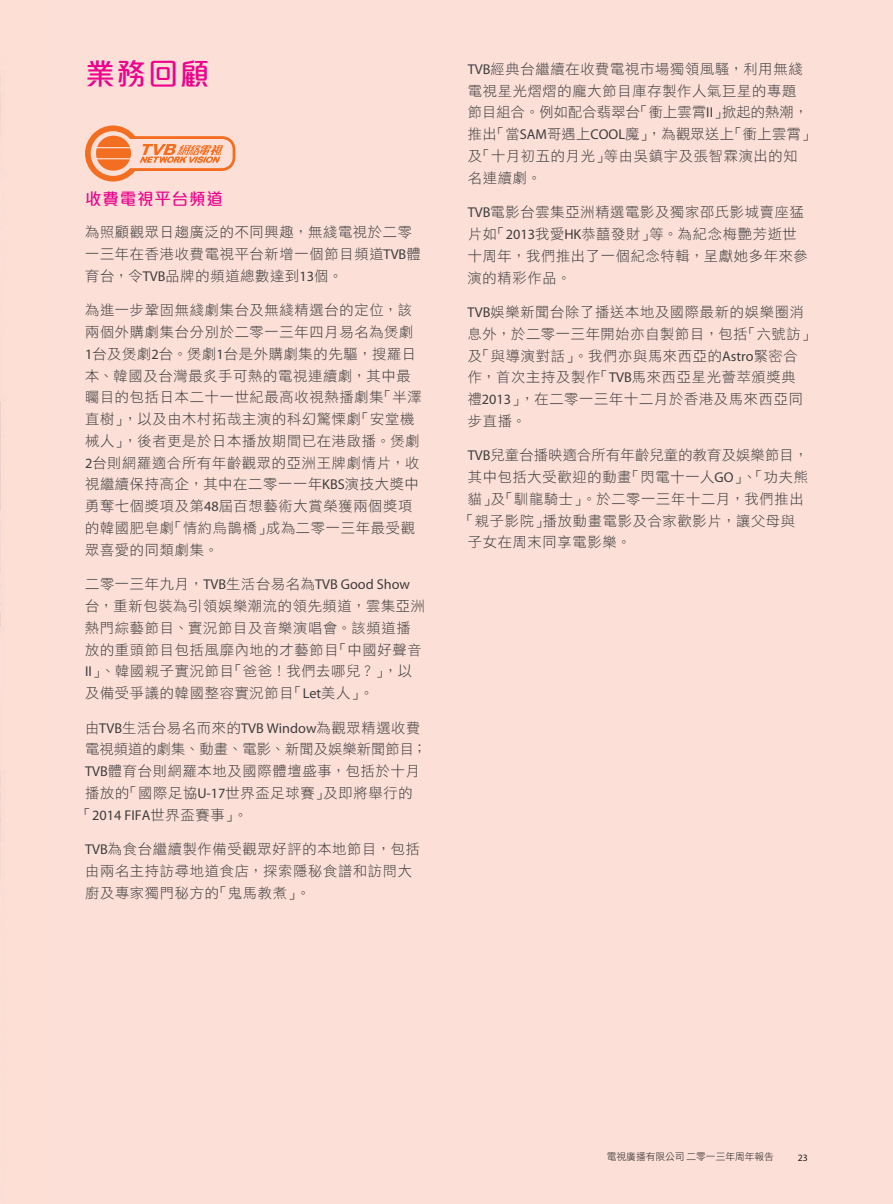
<style>
.page{position:relative;width:893px;height:1204px;background:#fff}
.page>*{position:absolute;margin:0;border:0;box-sizing:border-box;transform-origin:0 0}
.t1{font:500 30px "M Elle HK";color:#ed028c}
.t2{font:500 16.5px "M Elle HK";letter-spacing:.05em;color:#ed028c}
.t3{font:14.25px/21.8px "DF Hei Std W3";letter-spacing:.05em;color:#3e3e3f}
.t4{font:14.25px "DF Hei Std W3";letter-spacing:.015em;color:#3e3e3f}
.t5{font:14.25px "DF Hei Std W3";letter-spacing:.005em;color:#3e3e3f}
.t6{font:9.75px "DF Hei Std W3";letter-spacing:-.005em;color:#231f20}
.t7{font:9.75px "Myriad Pro";color:#231f20}
.s1{font-family:"Myriad Pro"}
</style>
<div class="page">
<svg style="left:85px;top:125px;width:150px;height:56px;background:#f8b898"></svg>
<h1 class="t1" style="left:85px;top:53px;width:126px">業務回顧</h1>
<p class="t2" style="left:85px;top:187px;width:139px">收費電視平台頻道</p>
<p class="t3" style="left:85px;top:221px;width:337px">為照顧觀眾日趨廣泛的不同興趣，無綫電視於二零一三年在香港收費電視平台新增一個節目頻道<span class="s1">TVB</span>體育台，令<span class="s1">TVB</span>品牌的頻道總數達到<span class="s1">13</span>個。</p>
<p class="t3" style="left:85px;top:299px;width:338px">為進一步鞏固無綫劇集台及無綫精選台的定位，該兩個外購劇集台分別於二零一三年四月易名為煲劇<br><span class="s1">1</span>台及煲劇<span class="s1">2</span>台。煲劇<span class="s1">1</span>台是外購劇集的先驅，搜羅日本、韓國及台灣最炙手可熱的電視連續劇，其中最矚目的包括日本二十一世紀最高收視熱播劇集「半澤直樹」，以及由木村拓哉主演的科幻驚慄劇「安堂機械人」，後者更是於日本播放期間已在港啟播。煲劇<br><span class="s1">2</span>台則網羅適合所有年齡觀眾的亞洲王牌劇情片，收視繼續保持高企，其中在二零一一年<span class="s1">KBS</span>演技大獎中勇奪七個獎項及第<span class="s1">48</span>屆百想藝術大賞榮獲兩個獎項的韓國肥皂劇「情約烏鵲橋」成為二零一三年最受觀眾喜愛的同類劇集。</p>
<p class="t3" style="left:85px;top:573px;width:342px">二零一三年九月，<span class="s1">TVB</span>生活台易名為<span class="s1">TVB Good Show</span>台，重新包裝為引領娛樂潮流的領先頻道，雲集亞洲熱門綜藝節目、實況節目及音樂演唱會。該頻道播放的重頭節目包括風靡內地的才藝節目「中國好聲音<br><span class="s1">II</span>」、韓國親子實況節目「爸爸！我們去哪兒？」，以及備受爭議的韓國整容實況節目「<span class="s1">Let</span>美人」。</p>
<p class="t3" style="left:85px;top:716px;width:337px">由<span class="s1">TVB</span>生活台易名而來的<span class="s1">TVB Window</span>為觀眾精選收費</p>
<p class="t5" style="left:85px;top:741px;width:343px">電視頻道的劇集、動畫、電影、新聞及娛樂新聞節目；</p>
<p class="t3" style="left:85px;top:759px;width:336px"><span class="s1">TVB</span>體育台則網羅本地及國際體壇盛事，包括於十月</p>
<p class="t3" style="left:85px;top:781px;width:329px">播放的「國際足協<span class="s1">U-17</span>世界盃足球賽」及即將舉行的</p>
<p class="t3" style="left:78px;top:803px;width:171px">「<span class="s1">2014 FIFA</span>世界盃賽事」。</p>
<p class="t3" style="left:85px;top:837px;width:336px"><span class="s1">TVB</span>為食台繼續製作備受觀眾好評的本地節目，包括由兩名主持訪尋地道食店，探索隱秘食譜和訪問大廚及專家獨門秘方的「鬼馬教煮」。</p>
<p class="t3" style="left:468px;top:58px;width:349px"><span class="s1">TVB</span>經典台繼續在收費電視市場獨領風騷，利用無綫電視星光熠熠的龐大節目庫存製作人氣巨星的專題<br>節目組合。例如配合翡翠台「衝上雲霄<span class="s1">II</span>」掀起的熱潮，推出「當<span class="s1">SAM</span>哥遇上<span class="s1">COOL</span>魔」，為觀眾送上「衝上雲霄」及「十月初五的月光」等由吳鎮宇及張智霖演出的知名連續劇。</p>
<p class="t3" style="left:468px;top:201px;width:342px"><span class="s1">TVB</span>電影台雲集亞洲精選電影及獨家邵氏影城賣座猛片如「<span class="s1">2013</span>我愛<span class="s1">HK</span>恭囍發財」等。為紀念梅艷芳逝世十周年，我們推出了一個紀念特輯，呈獻她多年來參演的精彩作品。</p>
<p class="t3" style="left:468px;top:301px;width:349px"><span class="s1">TVB</span>娛樂新聞台除了播送本地及國際最新的娛樂圈消息外，於二零一三年開始亦自製節目，包括「六號訪」及「與導演對話」。我們亦與馬來西亞的<span class="s1">Astro</span>緊密合作，首次主持及製作「<span class="s1">TVB</span>馬來西亞星光薈萃頒獎典禮<span class="s1">2013</span>」，在二零一三年十二月於香港及馬來西亞同步直播。</p>
<p class="t4" style="left:468px;top:447px;width:342px"><span class="s1">TVB</span>兒童台播映適合所有年齡兒童的教育及娛樂節目，</p>
<p class="t3" style="left:468px;top:466px;width:342px">其中包括大受歡迎的動畫「閃電十一人<span class="s1">GO</span>」、「功夫熊</p>
<p class="t3" style="left:468px;top:487px;width:337px">貓」及「馴龍騎士」。於二零一三年十二月，我們推出</p>
<p class="t3" style="left:461px;top:509px;width:336px">「親子影院」播放動畫電影及合家歡影片，讓父母與</p>
<p class="t3" style="left:468px;top:531px;width:165px">子女在周末同享電影樂。</p>
<p class="t6" style="left:607px;top:1151px;width:168px">電視廣播有限公司二零一三年周年報告</p>
<p class="t7" style="left:798px;top:1151px;width:11px">23</p>
</div>
